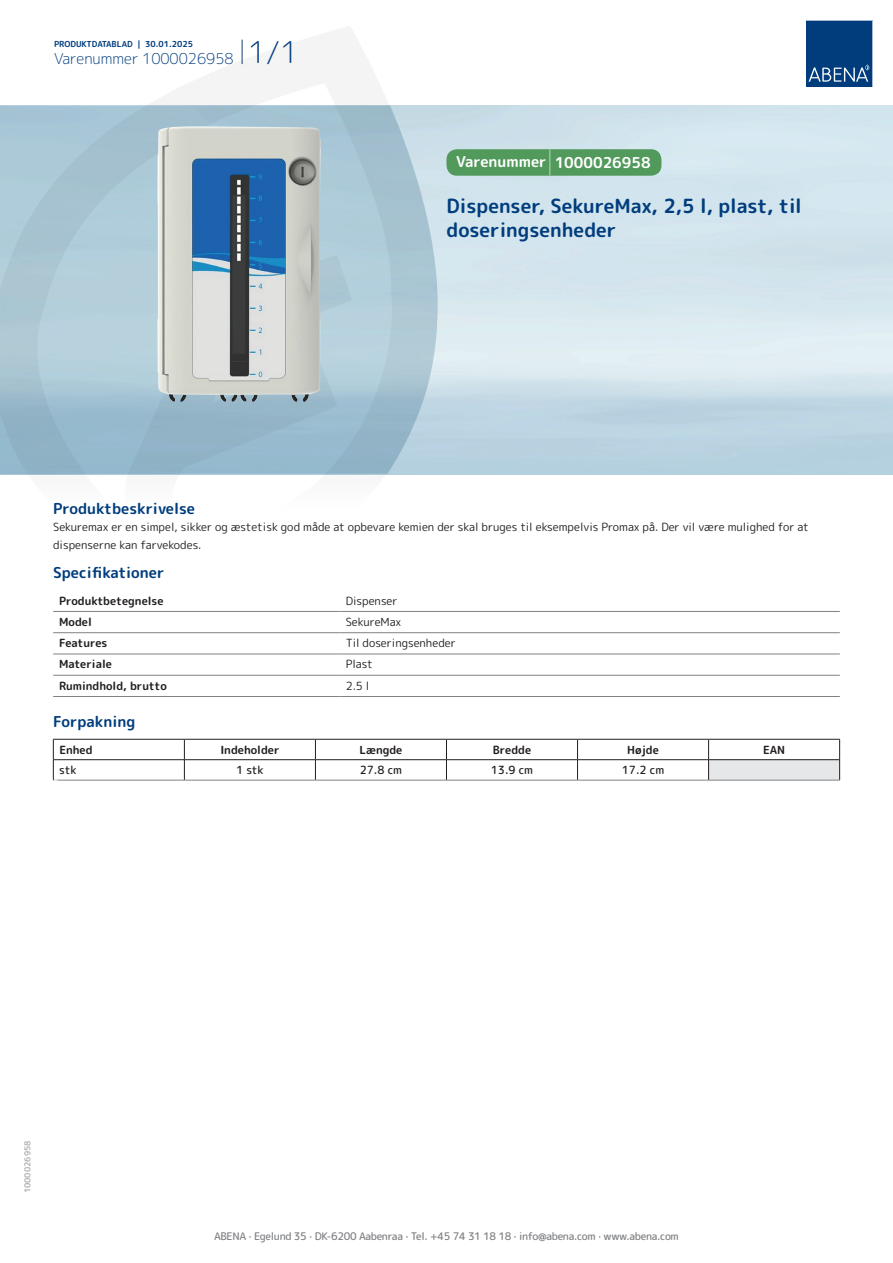
<style>
.page{position:relative;width:893px;height:1263px;background:#fff}
.page>*{position:absolute;margin:0;border:0;box-sizing:border-box;transform-origin:0 0}
.t1{font:700 19.5px/24px "Rounded Mplus 1 c";color:#013d7d}
.t2{font:700 15px "Rounded Mplus 1 c";color:#013d7d}
.t3{font:300 15px "Rounded Mplus 1 c";color:#013d7d}
.t4{font:700 15px "Rounded Mplus 1 c";color:#fff}
.t5{font:11.25px/18px "Rounded Mplus 1 c";color:#231f20}
.t6{font:700 11.25px "Rounded Mplus 1 c";color:#231f20}
.t7{font:500 11.25px "Rounded Mplus 1 c";color:#231f20}
.t8{font:500 10.5px "Rounded Mplus 1 c";letter-spacing:-.03em;color:#808285}
.t9{font:700 10.5px "Rounded Mplus 1 c";color:#fff}
.t10{font:700 8.25px "Rounded Mplus 1 c";color:#013d7d}
.t11{font:700 8.25px "Rounded Mplus 1 c";color:#b2b3b7}
.s1{font-size:30px}
.s2{font-size:25.5px}
</style>
<div class="page">
<svg style="left:0;top:26px;width:439px;height:449px"></svg>
<svg style="left:0;top:106px;width:438px;height:368px;background:#a7c4d3"></svg>
<svg style="left:242px;top:40px;width:1px;height:24px"></svg>
<svg style="left:806px;top:20px;width:67px;height:67px;background:#144b86"></svg>
<img style="left:157px;top:127px;width:164px;height:275px">
<hr style="left:53px;top:611px;width:287px;height:1px;background:#808285">
<hr style="left:340px;top:611px;width:500px;height:1px;background:#808285">
<hr style="left:53px;top:632px;width:287px;height:1px;background:#808285">
<hr style="left:340px;top:632px;width:500px;height:1px;background:#808285">
<hr style="left:53px;top:654px;width:287px;height:1px;background:#808285">
<hr style="left:340px;top:654px;width:500px;height:1px;background:#808285">
<hr style="left:53px;top:675px;width:287px;height:1px;background:#808285">
<hr style="left:340px;top:675px;width:500px;height:1px;background:#808285">
<hr style="left:53px;top:696px;width:287px;height:1px;background:#808285">
<hr style="left:340px;top:696px;width:500px;height:1px;background:#808285">
<div style="left:709px;top:760px;width:131px;height:20px;background:#e6e7e9"></div>
<hr style="left:53px;top:739px;width:131px;height:1px;background:#231f20">
<hr style="left:184px;top:739px;width:131px;height:1px;background:#231f20">
<hr style="left:315px;top:739px;width:131px;height:1px;background:#231f20">
<hr style="left:446px;top:739px;width:131px;height:1px;background:#231f20">
<hr style="left:577px;top:739px;width:132px;height:1px;background:#231f20">
<hr style="left:709px;top:739px;width:131px;height:1px;background:#231f20">
<hr style="left:53px;top:759px;width:131px;height:1px;background:#231f20">
<svg style="left:53px;top:739px;width:1px;height:41px"></svg>
<hr style="left:184px;top:759px;width:131px;height:1px;background:#231f20">
<svg style="left:184px;top:739px;width:1px;height:41px"></svg>
<hr style="left:315px;top:759px;width:131px;height:1px;background:#231f20">
<svg style="left:315px;top:739px;width:1px;height:41px"></svg>
<hr style="left:446px;top:759px;width:131px;height:1px;background:#231f20">
<svg style="left:446px;top:739px;width:1px;height:41px"></svg>
<hr style="left:577px;top:759px;width:132px;height:1px;background:#231f20">
<svg style="left:577px;top:739px;width:1px;height:41px"></svg>
<hr style="left:709px;top:759px;width:131px;height:1px;background:#231f20">
<svg style="left:708px;top:739px;width:1px;height:41px"></svg>
<svg style="left:839px;top:739px;width:1px;height:41px"></svg>
<hr style="left:53px;top:780px;width:131px;height:1px;background:#808285">
<hr style="left:184px;top:780px;width:131px;height:1px;background:#808285">
<hr style="left:315px;top:780px;width:131px;height:1px;background:#808285">
<hr style="left:446px;top:780px;width:131px;height:1px;background:#808285">
<hr style="left:577px;top:780px;width:132px;height:1px;background:#808285">
<hr style="left:709px;top:780px;width:131px;height:1px;background:#808285">
<div style="left:446px;top:149px;width:215px;height:27px;background:#52995c;border-radius:10px"></div>
<p class="t10" style="left:54px;top:38px;width:141px">PRODUKTDATABLAD | 30.01.2025</p>
<h2 class="t3" style="left:54px;top:48px;width:246px">Varenummer 1000026958 <span class="s1">1/1</span></h2>
<h2 class="t4" style="left:456px;top:152px;width:196px">Varenummer <span class="s2">|</span> 1000026958</h2>
<h1 class="t1" style="left:446px;top:194px;width:357px">Dispenser, SekureMax, 2,5 l, plast, til doseringsenheder</h1>
<h2 class="t2" style="left:53px;top:498px;width:143px">Produktbeskrivelse</h2>
<p class="t5" style="left:53px;top:517px;width:757px">Sekuremax er en simpel, sikker og æstetisk god måde at opbevare kemien der skal bruges til eksempelvis Promax på. Der vil være mulighed for at dispenserne kan farvekodes.</p>
<h2 class="t2" style="left:53px;top:562px;width:113px">Specifikationer</h2>
<p class="t6" style="left:59px;top:592px;width:106px">Produktbetegnelse</p>
<p class="t5" style="left:346px;top:591px;width:53px">Dispenser</p>
<p class="t6" style="left:59px;top:614px;width:34px">Model</p>
<p class="t5" style="left:346px;top:613px;width:57px">SekureMax</p>
<p class="t6" style="left:59px;top:635px;width:50px">Features</p>
<p class="t5" style="left:346px;top:634px;width:112px">Til doseringsenheder</p>
<p class="t6" style="left:59px;top:656px;width:54px">Materiale</p>
<p class="t5" style="left:346px;top:655px;width:29px">Plast</p>
<p class="t6" style="left:59px;top:678px;width:109px">Rumindhold, brutto</p>
<p class="t5" style="left:346px;top:676px;width:25px">2.5 l</p>
<h2 class="t2" style="left:53px;top:710px;width:84px">Forpakning</h2>
<p class="t6" style="left:59px;top:742px;width:35px">Enhed</p>
<p class="t6" style="left:220px;top:742px;width:61px">Indeholder</p>
<p class="t6" style="left:359px;top:742px;width:44px">Længde</p>
<p class="t6" style="left:493px;top:742px;width:40px">Bredde</p>
<p class="t6" style="left:627px;top:742px;width:33px">Højde</p>
<p class="t6" style="left:763px;top:742px;width:24px">EAN</p>
<p class="t7" style="left:59px;top:762px;width:19px">stk</p>
<p class="t7" style="left:236px;top:762px;width:29px">1 stk</p>
<p class="t7" style="left:360px;top:762px;width:44px">27.8 cm</p>
<p class="t7" style="left:491px;top:762px;width:44px">13.9 cm</p>
<p class="t7" style="left:622px;top:762px;width:44px">17.2 cm</p>
<p class="t9" style="left:53px;top:775px;width:7px">*</p>
<p class="t11" style="left:22px;top:1193px;width:54px;rotate:-90deg">1000026958</p>
<p class="t8" style="left:214px;top:1229px;width:466px">ABENA · Egelund 35 · DK-6200 Aabenraa · Tel. +45 74 31 18 18 · info@abena.com · www.abena.com</p>
</div>
